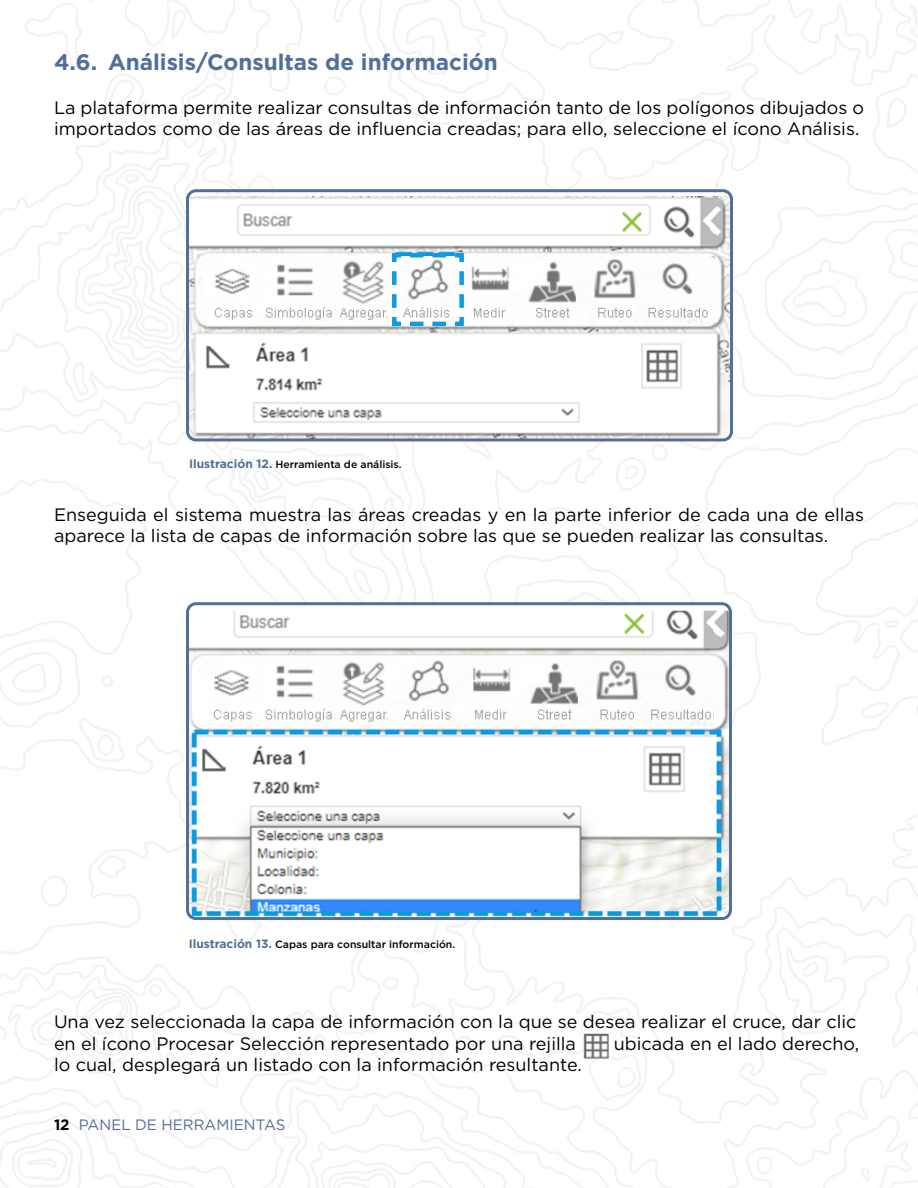
<style>
.page{position:relative;width:918px;height:1188px;background:#fff}
.page>*{position:absolute;margin:0;border:0;box-sizing:border-box;transform-origin:0 0}
.t1{font:700 22.5px "Gotham";color:#526f99}
.t2{font:18px/21.6px "Gotham";color:#000}
.t3{font:15px "Gotham";color:#526f99}
.t4{font:500 10.5px "Gotham";color:#000}
.s1{font-weight:700;font-size:12px;color:#526f99}
.s2{font-weight:700;color:#000}
</style>
<div class="page">
<img style="left:0;top:0;width:918px;height:1188px">
<img style="left:190px;top:197px;width:539px;height:240px">
<img style="left:190px;top:606px;width:538px;height:310px">
<img style="left:584px;top:1031px;width:25px;height:29px">
<div style="left:186px;top:189px;width:547px;height:252px;border:3px solid #526f99;border-radius:9px"></div>
<div style="left:186px;top:602px;width:546px;height:318px;border:3px solid #526f99;border-radius:9px"></div>
<img style="left:204px;top:256px;width:511px;height:68px">
<img style="left:205px;top:658px;width:508px;height:68px">
<svg style="left:390px;top:251px;width:76px;height:77px"></svg>
<p class="t1" style="left:54px;top:49px;width:445px">4.6. Análisis/Consultas de información</p>
<p class="t2" style="left:54px;top:96px;width:811px">La plataforma permite realizar consultas de información tanto de los polígonos dibujados o importados como de las áreas de influencia creadas; para ello, seleccione el ícono Análisis.</p>
<p class="t4" style="left:189px;top:457px;width:214px"><span class="s1">Ilustración 12.</span> Herramienta de análisis.</p>
<p class="t2" style="left:54px;top:503px;width:811px">Enseguida el sistema muestra las áreas creadas y en la parte inferior de cada una de ellas aparece la lista de capas de información sobre las que se pueden realizar las consultas.</p>
<p class="t4" style="left:189px;top:938px;width:268px"><span class="s1">Ilustración 13.</span> Capas para consultar información.</p>
<p class="t2" style="left:54px;top:1011px;width:804px">Una vez seleccionada la capa de información con la que se desea realizar el cruce, dar clic en el ícono Procesar Selección representado por una rejilla</p>
<p class="t2" style="left:614px;top:1032px;width:247px">ubicada en el lado derecho,</p>
<p class="t2" style="left:54px;top:1054px;width:530px">lo cual, desplegará un listado con la información resultante.</p>
<p class="t3" style="left:54px;top:1115px;width:233px"><span class="s2">12</span> PANEL DE HERRAMIENTAS</p>
</div>
